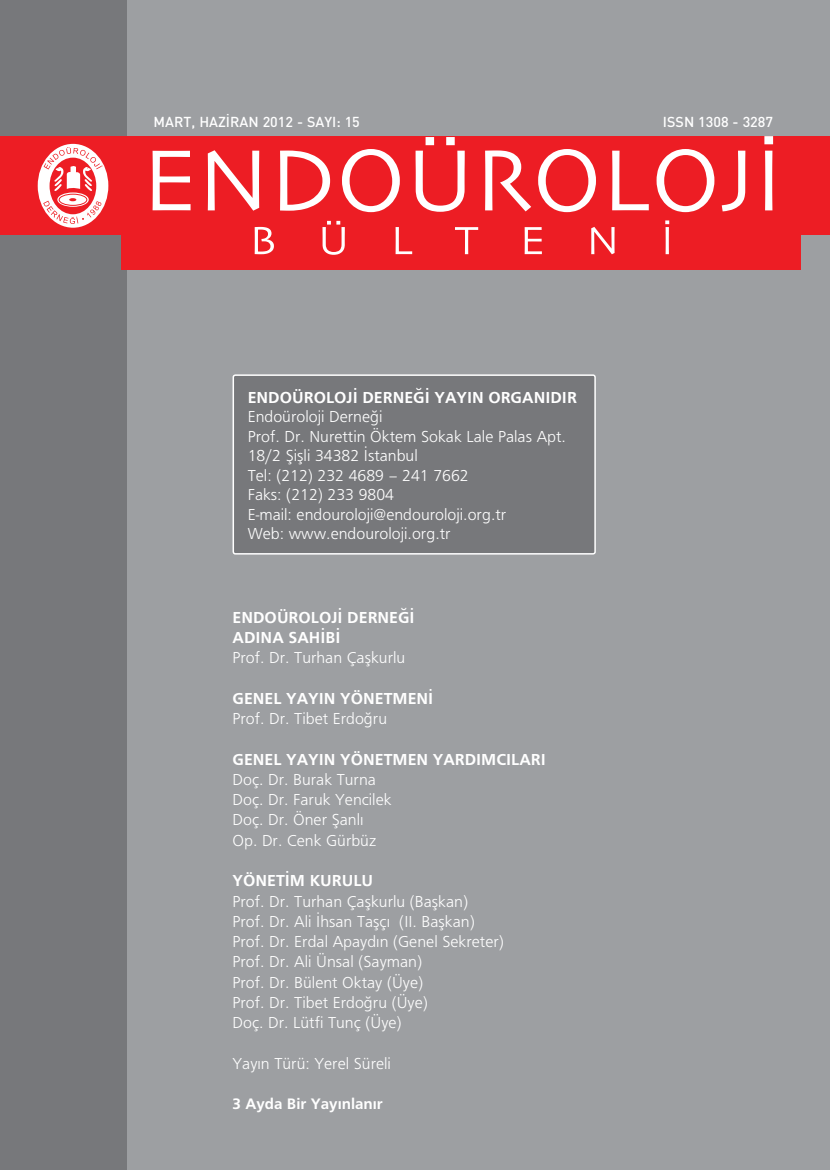
<style>
.page{position:relative;width:830px;height:1170px;background:#fff}
.page>*{position:absolute;margin:0;border:0;box-sizing:border-box;transform-origin:0 0}
.t1{font:500 16.5px/20.2px "Frugal Sans";color:#fff}
.t2{font:700 16.5px/20.2px "Frugal Sans";color:#fff}
.t3{font:700 15.75px "Frugal Sans";color:#fff}
.t4{font:500 14.25px "DIN";color:#fff}
</style>
<div class="page">
<div style="left:0;top:0;width:128px;height:1169px;background:#77787b"></div>
<div style="left:128px;top:0;width:701px;height:1169px;background:#9d9fa2"></div>
<div style="left:122px;top:220px;width:678px;height:50px;background:#ed1d24"></div>
<div style="left:0;top:136px;width:829px;height:99px;background:#ed1d24"></div>
<svg style="left:152px;top:136px;width:620px;height:76px"></svg>
<svg style="left:254px;top:227px;width:20px;height:27px"></svg>
<svg style="left:322px;top:221px;width:22px;height:34px"></svg>
<svg style="left:395px;top:227px;width:17px;height:27px"></svg>
<svg style="left:455px;top:227px;width:23px;height:27px"></svg>
<svg style="left:524px;top:227px;width:17px;height:27px"></svg>
<svg style="left:591px;top:227px;width:23px;height:27px"></svg>
<svg style="left:665px;top:220px;width:4px;height:34px"></svg>
<div style="left:38px;top:144px;width:70px;height:84px;background:#fff;border-radius:50%"></div>
<div style="left:50px;top:158px;width:46px;height:56px;background:#ed1d24;border-radius:50%"></div>
<svg style="left:57px;top:192px;width:32px;height:15px"></svg>
<div style="left:59px;top:194px;width:28px;height:11px;border:1px solid #ed1d24;border-radius:50%"></div>
<svg style="left:44px;top:147px;width:58px;height:44px"></svg>
<svg style="left:43px;top:198px;width:58px;height:26px"></svg>
<div style="left:233px;top:375px;width:361px;height:179px;background:#77787b;border-radius:2px"></div>
<div style="left:232px;top:374px;width:363px;height:180px;border:2px solid #fff;border-radius:2px"></div>
<p class="t4" style="left:153px;top:113px;width:208px">MART, HAZİRAN 2012 - SAYI: 15</p>
<p class="t4" style="left:662px;top:113px;width:112px">ISSN 1308 - 3287</p>
<p class="t2" style="left:247px;top:386px;width:330px">ENDOÜROLOJİ DERNEĞİ YAYIN ORGANIDIR</p>
<p class="t1" style="left:247px;top:406px;width:319px;line-height:19.5px">Endoüroloji Derneği<br>Prof. Dr. Nurettin Öktem Sokak Lale Palas Apt.<br>18/2 Şişli 34382 İstanbul<br>Tel: (212) 232 4689 – 241 7662<br>Faks: (212) 233 9804<br>E-mail: endouroloji@endouroloji.org.tr<br>Web: www.endouroloji.org.tr</p>
<p class="t2" style="left:232px;top:607px;width:183px">ENDOÜROLOJİ DERNEĞİ<br>ADINA SAHİBİ</p>
<p class="t1" style="left:232px;top:647px;width:174px">Prof. Dr. Turhan Çaşkurlu</p>
<p class="t2" style="left:232px;top:688px;width:202px">GENEL YAYIN YÖNETMENİ</p>
<p class="t1" style="left:232px;top:708px;width:156px">Prof. Dr. Tibet Erdoğru</p>
<p class="t2" style="left:232px;top:748px;width:314px">GENEL YAYIN YÖNETMEN YARDIMCILARI</p>
<p class="t1" style="left:232px;top:769px;width:160px">Doç. Dr. Burak Turna<br>Doç. Dr. Faruk Yencilek<br>Doç. Dr. Öner Şanl›<br>Op. Dr. Cenk Gürbüz</p>
<p class="t2" style="left:232px;top:870px;width:142px">YÖNETİM KURULU</p>
<p class="t1" style="left:232px;top:890px;width:273px">Prof. Dr. Turhan Çaşkurlu (Başkan)<br>Prof. Dr. Ali İhsan Taşçı (II. Başkan)<br>Prof. Dr. Erdal Apaydın (Genel Sekreter)<br>Prof. Dr. Ali Ünsal (Sayman)<br>Prof. Dr. Bülent Oktay (Üye)<br>Prof. Dr. Tibet Erdoğru (Üye)<br>Doç. Dr. Lütfi Tunç (Üye)</p>
<p class="t1" style="left:232px;top:1052px;width:160px">Yay›n Türü: Yerel Süreli</p>
<p class="t3" style="left:232px;top:1094px;width:152px">3 Ayda Bir Yayınlanır</p>
</div>
